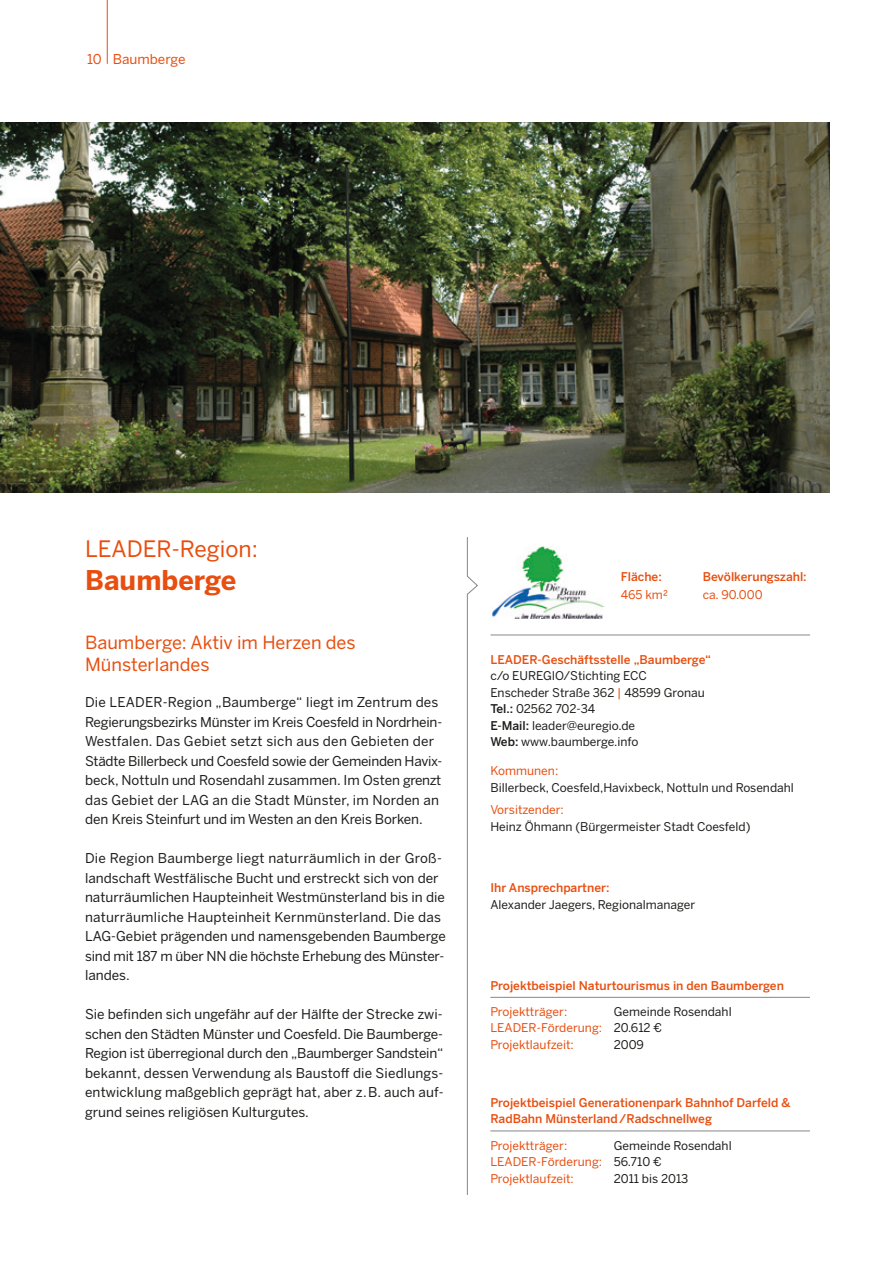
<style>
.page{position:relative;width:893px;height:1263px;background:#fff}
.page>*{position:absolute;margin:0;border:0;box-sizing:border-box;transform-origin:0 0}
.t1{font:700 27px "Benton Sans";color:#e84e0f}
.t2{font:22.5px "Benton Sans";color:#e84e0f}
.t3{font:18px/22.5px "Benton Sans";color:#e84e0f}
.t4{font:13.5px/19.5px "Benton Sans";color:#1d1d1b}
.t5{font:13.5px "Benton Sans";color:#e84e0f}
.t6{font:12px/16.5px "Benton Sans";color:#1d1d1b}
.t7{font:500 12px/16.5px "Benton Sans";color:#e84e0f}
.t8{font:12px/16.5px "Benton Sans";color:#e84e0f}
.s1{color:#e84e0f}
.s2{font-weight:500}
.s3{color:#1d1d1b}
</style>
<div class="page">
<hr style="left:107px;top:0;width:1px;height:64px;background:#e84e0f">
<svg style="left:466px;top:537px;width:12px;height:658px"></svg>
<hr style="left:490px;top:635px;width:320px;height:1px;background:#878787">
<img style="left:492px;top:546px;width:112px;height:72px">
<hr style="left:490px;top:1130px;width:320px;height:1px;background:#878787">
<hr style="left:490px;top:997px;width:320px;height:1px;background:#878787">
<img style="left:0;top:122px;width:829px;height:371px">
<p class="t5" style="left:87px;top:51px;width:16px">10</p>
<p class="t5" style="left:113px;top:51px;width:74px">Baumberge</p>
<h2 class="t2" style="left:85px;top:536px;width:174px">LEADER-Region:</h2>
<h1 class="t1" style="left:85px;top:564px;width:153px">Baumberge</h1>
<h3 class="t3" style="left:85px;top:631px;width:272px">Baumberge: Aktiv im Herzen des<br>Münsterlandes</h3>
<p class="t4" style="left:85px;top:692px;width:359px">Die LEADER-Region „Baumberge“ liegt im Zentrum des Regierungsbezirks Münster im Kreis Coesfeld in Nordrhein-Westfalen. Das Gebiet setzt sich aus den Gebieten der Städte Billerbeck und Coesfeld sowie der Gemeinden Havix&shy;beck, Nottuln und Rosendahl zusammen. Im Osten grenzt das Gebiet der LAG an die Stadt Münster, im Norden an den Kreis Steinfurt und im Westen an den Kreis Borken.</p>
<p class="t4" style="left:85px;top:848px;width:362px">Die Region Baumberge liegt naturräumlich in der Groß&shy;landschaft Westfälische Bucht und erstreckt sich von der naturräumlichen Haupteinheit Westmünsterland bis in die naturräumliche Haupteinheit Kernmünsterland. Die das LAG-Gebiet prägenden und namensgebenden Baumberge sind mit 187 m über NN die höchste Erhebung des Münster&shy;landes.</p>
<p class="t4" style="left:85px;top:1004px;width:360px;text-align:justify">Sie befinden sich ungefähr auf der Hälfte der Strecke zwi&shy;schen den Städten Münster und Coesfeld. Die Baumberge-Region ist überregional durch den „Baumberger Sandstein“ bekannt, dessen Verwendung als Baustoff die Siedlungs&shy;entwicklung maßgeblich geprägt hat, aber z.B. auch auf&shy;grund seines religiösen Kulturgutes.</p>
<p class="t7" style="left:621px;top:568px;width:42px">Fläche:</p>
<p class="t8" style="left:621px;top:586px;width:49px">465 km²</p>
<p class="t7" style="left:703px;top:568px;width:106px">Bevölkerungszahl:</p>
<p class="t8" style="left:703px;top:586px;width:62px">ca. 90.000</p>
<p class="t7" style="left:490px;top:651px;width:222px">LEADER-Geschäftsstelle „Baumberge“</p>
<p class="t6" style="left:490px;top:667px;width:216px">c/o EUREGIO/Stichting ECC<br>Enscheder Straße 362 <span class="s1">|</span> 48599 Gronau<br><span class="s2">Tel.:</span> 02562 702-34<br><span class="s2">E-Mail:</span> leader@euregio.de<br><span class="s2">Web:</span> www.baumberge.info</p>
<p class="t8" style="left:490px;top:762px;width:69px">Kommunen:</p>
<p class="t6" style="left:490px;top:779px;width:305px">Billerbeck, Coesfeld,Havixbeck, Nottuln und Rosendahl</p>
<p class="t8" style="left:490px;top:801px;width:75px">Vorsitzender:</p>
<p class="t6" style="left:490px;top:818px;width:262px">Heinz Öhmann (Bürgermeister Stadt Coesfeld)</p>
<p class="t7" style="left:490px;top:879px;width:121px">Ihr Ansprechpartner:</p>
<p class="t6" style="left:490px;top:896px;width:206px">Alexander Jaegers, Regionalmanager</p>
<p class="t7" style="left:490px;top:977px;width:295px">Projektbeispiel Naturtourismus in den Baumbergen</p>
<p class="t8" style="left:490px;top:1003px;width:243px;text-indent:123px"><span class="s3">Gemeinde Rosendahl<br></span>LEADER-Förderung: <span class="s3">20.612 €<br></span>Projektlaufzeit:</p>
<p class="t8" style="left:490px;top:1003px;width:78px">Projektträger:</p>
<p class="t6" style="left:614px;top:1036px;width:32px">2009</p>
<p class="t7" style="left:490px;top:1094px;width:301px">Projektbeispiel Generationenpark Bahnhof Darfeld &amp;<br>RadBahn Münsterland/Radschnellweg</p>
<p class="t8" style="left:490px;top:1137px;width:243px;text-indent:123px"><span class="s3">Gemeinde Rosendahl<br></span>LEADER-Förderung: <span class="s3">56.710 €<br></span>Projektlaufzeit:</p>
<p class="t8" style="left:490px;top:1137px;width:78px">Projektträger:</p>
<p class="t6" style="left:614px;top:1170px;width:76px">2011 bis 2013</p>
</div>
